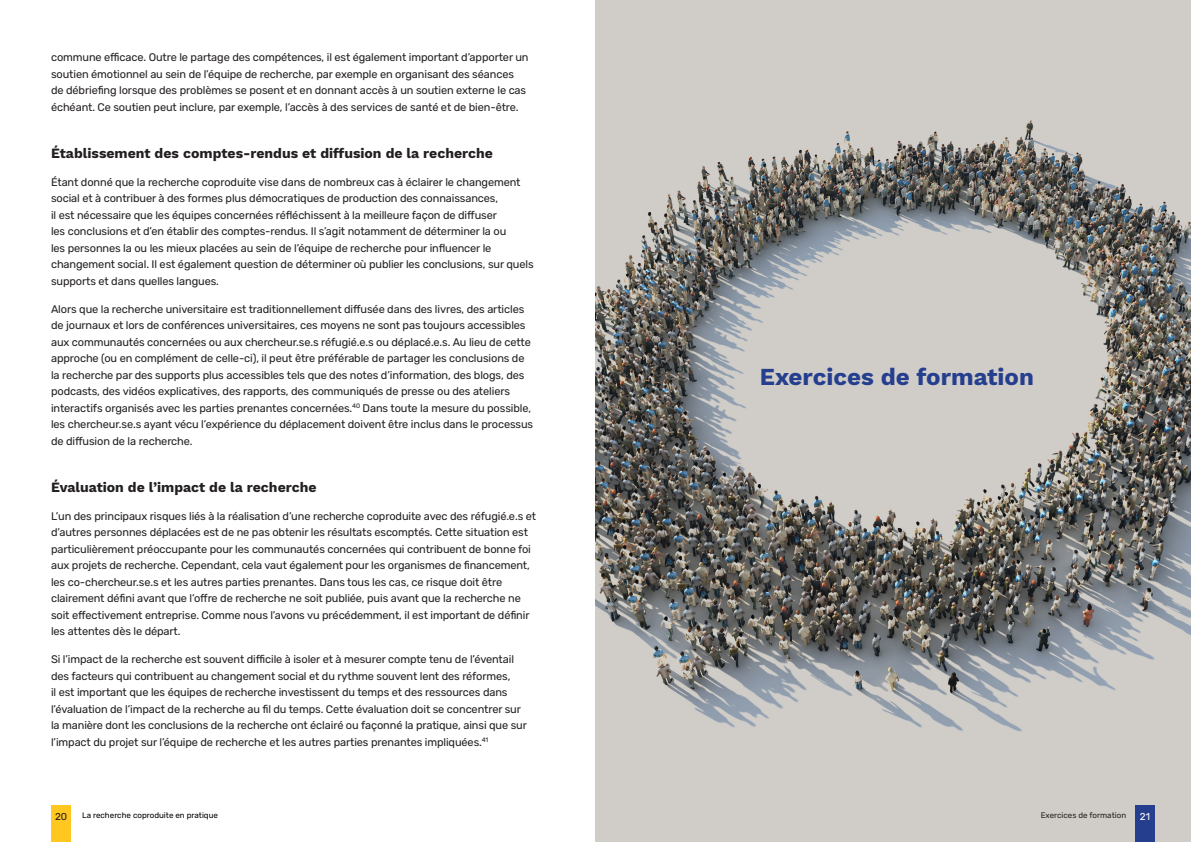
<style>
.page{position:relative;width:1191px;height:842px;background:#fff}
.page>*{position:absolute;margin:0;border:0;box-sizing:border-box;transform-origin:0 0}
.Heading{font:700 24px "Work Sans";color:#253f8e}
.Body_Heading{font:700 14px "Work Sans";color:#231f20}
.Body_Copy{font:300 11px/16.5px "Rubik";letter-spacing:-.01em;color:#231f20}
.t1{font:300 10px "Rubik";color:#231f20}
.t2{font:300 10px "Rubik";color:#fff}
.Body_Copy-2{font:300 8px "Rubik";color:#000}
.Body_Copy-3{font:300 8px "Rubik";color:#231f20}
</style>
<div class="page">
<div style="left:51px;top:805px;width:20px;height:37px;background:#ffc71f"></div>
<img style="left:595px;top:0;width:596px;height:842px">
<div style="left:1135px;top:805px;width:20px;height:37px;background:#253f8e"></div>
<p class="Body_Copy" style="left:51px;top:50px;width:479px">commune efficace. Outre le partage des compétences, il est également important d’apporter un soutien émotionnel au sein de l’équipe de recherche, par exemple en organisant des séances de débriefing lorsque des problèmes se posent et en donnant accès à un soutien externe le cas échéant. Ce soutien peut inclure, par exemple, l’accès à des services de santé et de bien-être.</p>
<p class="Body_Heading" style="left:51px;top:145px;width:443px">Établissement des comptes-rendus et diffusion de la recherche</p>
<p class="Body_Copy" style="left:51px;top:174px;width:484px">Étant donné que la recherche coproduite vise dans de nombreux cas à éclairer le changement social et à contribuer à des formes plus démocratiques de production des connaissances,<br>il est nécessaire que les équipes concernées réfléchissent à la meilleure façon de diffuser<br>les conclusions et d’en établir des comptes-rendus. Il s’agit notamment de déterminer la ou<br>les personnes la ou les mieux placées au sein de l’équipe de recherche pour influencer le changement social. Il est également question de déterminer où publier les conclusions, sur quels supports et dans quelles langues.</p>
<p class="Body_Copy" style="left:51px;top:301px;width:483px">Alors que la recherche universitaire est traditionnellement diffusée dans des livres, des articles de journaux et lors de conférences universitaires, ces moyens ne sont pas toujours accessibles aux communautés concernées ou aux chercheur.se.s réfugié.e.s ou déplacé.e.s. Au lieu de cette approche (ou en complément de celle-ci), il peut être préférable de partager les conclusions de la recherche par des supports plus accessibles tels que des notes d’information, des blogs, des podcasts, des vidéos explicatives, des rapports, des communiqués de presse ou des ateliers interactifs organisés avec les parties prenantes concernées.<sup>40</sup> Dans toute la mesure du possible, les chercheur.se.s ayant vécu l’expérience du déplacement doivent être inclus dans le processus de diffusion de la recherche.</p>
<p class="Body_Heading" style="left:51px;top:479px;width:267px">Évaluation de l’impact de la recherche</p>
<p class="Body_Copy" style="left:51px;top:508px;width:486px">L’un des principaux risques liés à la réalisation d’une recherche coproduite avec des réfugié.e.s et d’autres personnes déplacées est de ne pas obtenir les résultats escomptés. Cette situation est particulièrement préoccupante pour les communautés concernées qui contribuent de bonne foi aux projets de recherche. Cependant, cela vaut également pour les organismes de financement, les co-chercheur.se.s et les autres parties prenantes. Dans tous les cas, ce risque doit être clairement défini avant que l’offre de recherche ne soit publiée, puis avant que la recherche ne soit effectivement entreprise. Comme nous l’avons vu précédemment, il est important de définir les attentes dès le départ.</p>
<p class="Body_Copy" style="left:51px;top:651px;width:477px">Si l’impact de la recherche est souvent difficile à isoler et à mesurer compte tenu de l’éventail des facteurs qui contribuent au changement social et du rythme souvent lent des réformes,<br>il est important que les équipes de recherche investissent du temps et des ressources dans l’évaluation de l’impact de la recherche au fil du temps. Cette évaluation doit se concentrer sur la manière dont les conclusions de la recherche ont éclairé ou façonné la pratique, ainsi que sur l’impact du projet sur l’équipe de recherche et les autres parties prenantes impliquées.<sup>41</sup></p>
<p class="t1" style="left:55px;top:809px;width:14px">20</p>
<p class="Body_Copy-2" style="left:82px;top:809px;width:137px">La recherche coproduite en pratique</p>
<p class="Heading" style="left:760px;top:363px;width:275px">Exercices de formation</p>
<p class="Body_Copy-3" style="left:1040px;top:809px;width:87px">Exercices de formation</p>
<p class="t2" style="left:1140px;top:809px;width:12px">21</p>
</div>
